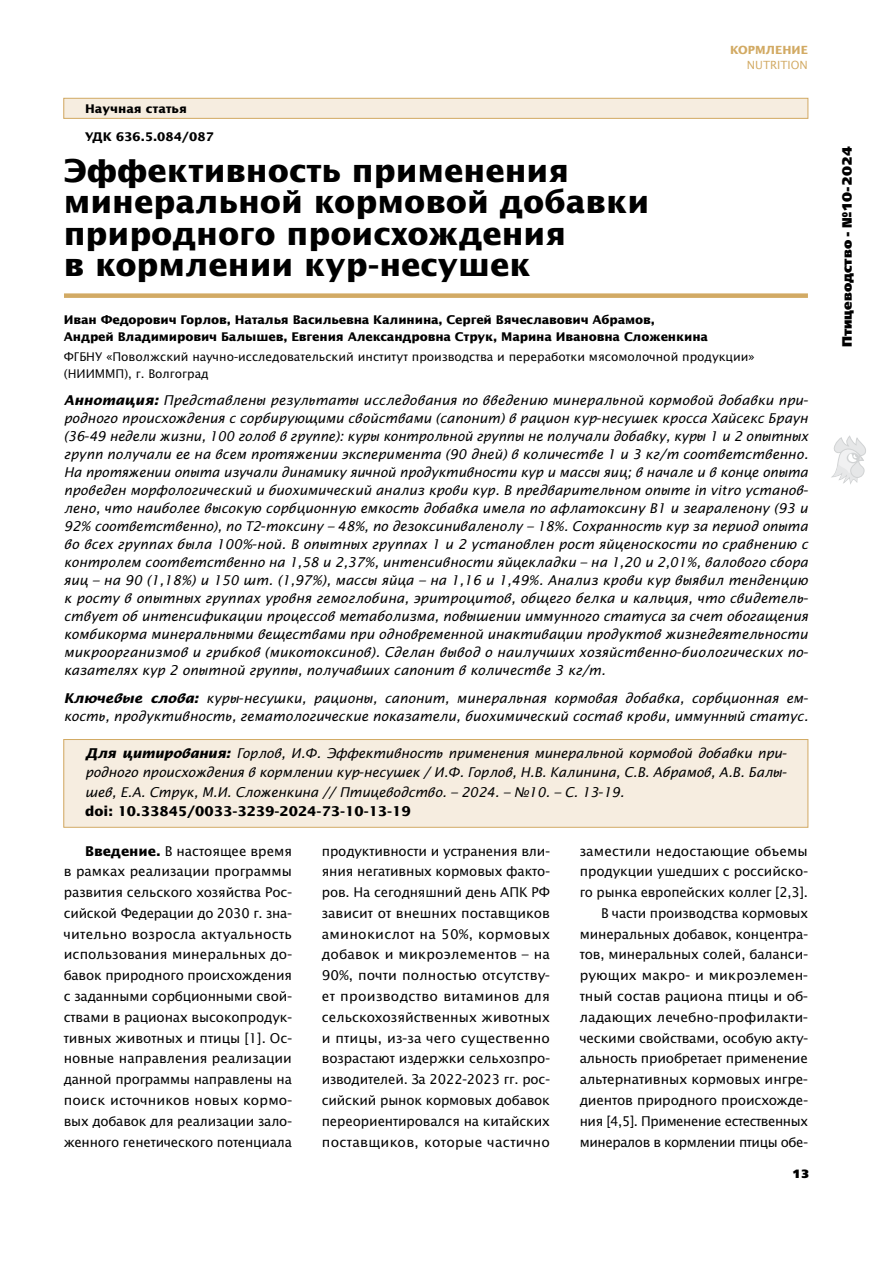
<style>
.page{position:relative;width:893px;height:1263px;background:#fff}
.page>*{position:absolute;margin:0;border:0;box-sizing:border-box;transform-origin:0 0}
.t1{font:700 31.5px/31.5px "Office Type Sans C";color:#000}
.t2{font:italic 13.5px/18px "Office Type Sans C";color:#000;text-align:justify}
.t3{font:13.5px/20.9px "Office Type Sans C";letter-spacing:-.01em;color:#000;text-align:justify}
.t4{font:700 13.5px "Office Type Sans C";color:#000}
.t5{font:13.5px "Free Set Extra Bold C";color:#000}
.t6{font:700 12px/16.5px "Office Type Sans C";letter-spacing:-.01em;color:#000}
.t7{font:12px/16.5px "Office Type Sans C";color:#000}
.t8{font:12px "Free Set Extra Bold C";color:#000}
.t9{font:700 11.25px "Office Type Sans C";color:#d2aa64}
.t10{font:11.25px "Office Type Sans C";color:#d2aa64}
.s1{font-weight:700}
</style>
<div class="page">
<svg style="left:831px;top:435px;width:35px;height:49px"></svg>
<div style="left:64px;top:98px;width:744px;height:20px;background:#f6ede0"></div>
<div style="left:63px;top:98px;width:745px;height:21px;border:1px solid #d2aa64"></div>
<div style="left:64px;top:293px;width:744px;height:5px;background:#d2aa64"></div>
<div style="left:64px;top:739px;width:744px;height:88px;background:#f6ede0"></div>
<div style="left:63px;top:739px;width:745px;height:89px;border:1px solid #d2aa64"></div>
<p class="t6" style="left:85px;top:101px;width:103px">Научная статья</p>
<p class="t6" style="left:85px;top:129px;width:130px">УДК 636.5.084/087</p>
<h1 class="t1" style="left:64px;top:157px;width:587px">Эффективность применения минеральной кормовой добавки природного происхождения<br>в кормлении кур-несушек</h1>
<p class="t9" style="left:730px;top:46px;width:79px">КОРМЛЕНИЕ</p>
<p class="t10" style="left:747px;top:61px;width:63px">NUTRITION</p>
<p class="t6" style="left:64px;top:312px;width:646px">Иван Федорович Горлов, Наталья Васильевна Калинина, Сергей Вячеславович Абрамов,<br>Андрей Владимирович Балышев, Евгения Александровна Струк, Марина Ивановна Сложенкина</p>
<p class="t7" style="left:64px;top:350px;width:693px">ФГБНУ «Поволжский научно-исследовательский институт производства и переработки мясомолочной продукции» (НИИММП), г. Волгоград</p>
<p class="t2" style="left:64px;top:392px;width:746px"><span class="s1">Аннотация:</span> Представлены результаты исследования по введению минеральной кормовой добавки при&shy;родного происхождения с сорбирующими свойствами (сапонит) в рацион кур-несушек кросса Хайсекс Браун (36-49 недели жизни, 100 голов в группе): куры контрольной группы не получали добавку, куры 1 и 2 опытных групп получали ее на всем протяжении эксперимента (90 дней) в количестве 1 и 3 кг/т соответственно.<br>На протяжении опыта изучали динамику яичной продуктивности кур и массы яиц; в начале и в конце опыта проведен морфологический и биохимический анализ крови кур. В предварительном опыте in vitro установ&shy;лено, что наиболее высокую сорбционную емкость добавка имела по афлатоксину В1 и зеараленону (93 и 92% соответственно), по Т2-токсину – 48%, по дезоксиниваленолу – 18%. Сохранность кур за период опыта во всех группах была 100%-ной. В опытных группах 1 и 2 установлен рост яйценоскости по сравнению с контролем соответственно на 1,58 и 2,37%, интенсивности яйцекладки – на 1,20 и 2,01%, валового сбора яиц – на 90 (1,18%) и 150 шт. (1,97%), массы яйца – на 1,16 и 1,49%. Анализ крови кур выявил тенденцию к росту в опытных группах уровня гемоглобина, эритроцитов, общего белка и кальция, что свидетель&shy;ствует об интенсификации процессов метаболизма, повышении иммунного статуса за счет обогащения комбикорма минеральными веществами при одновременной инактивации продуктов жизнедеятельности микроорганизмов и грибков (микотоксинов). Сделан вывод о наилучших хозяйственно-биологических по&shy;казателях кур 2 опытной группы, получавших сапонит в количестве 3 кг/т.</p>
<p class="t2" style="left:64px;top:690px;width:746px"><span class="s1">Ключевые слова:</span> куры-несушки, рационы, сапонит, минеральная кормовая добавка, сорбционная ем&shy;кость, продуктивность, гематологические показатели, биохимический состав крови, иммунный статус.</p>
<p class="t2" style="left:85px;top:745px;width:703px;line-height:19px"><span class="s1">Для цитирования:</span> Горлов, И.Ф. Эффективность применения минеральной кормовой добавки при&shy;родного происхождения в кормлении кур-несушек / И.Ф. Горлов, Н.В. Калинина, С.В. Абрамов, А.В. Балы&shy;шев, Е.А. Струк, М.И. Сложенкина // Птицеводство. – 2024. – №10. – С. 13-19.</p>
<p class="t4" style="left:85px;top:806px;width:327px">doi: 10.33845/0033-3239-2024-73-10-13-19</p>
<p class="t3" style="left:64px;top:841px;width:230px;text-indent:21px"><span class="s1">Введение.</span> В настоящее время в рамках реализации программы развития сельского хозяйства Рос&shy;сийской Федерации до 2030 г. зна&shy;чительно возросла актуальность использования минеральных до&shy;бавок природного происхождения с заданными сорбционными свой&shy;ствами в рационах высокопродук&shy;тивных животных и птицы [1]. Ос&shy;новные направления реализации данной программы направлены на поиск источников новых кормо&shy;вых добавок для реализации зало&shy;женного генетического потенциала</p>
<p class="t3" style="left:322px;top:841px;width:230px">продуктивности и устранения вли&shy;яния негативных кормовых факто&shy;ров. На сегодняшний день АПК РФ зависит от внешних поставщиков аминокислот на 50%, кормовых добавок и микроэлементов – на 90%, почти полностью отсутству&shy;ет производство витаминов для сельскохозяйственных животных и птицы, из-за чего существенно возрастают издержки сельхозпро&shy;изводителей. За 2022-2023 гг. рос&shy;сийский рынок кормовых добавок переориентировался на китайских поставщиков, которые частично</p>
<p class="t3" style="left:580px;top:841px;width:230px;text-align:right">заместили недостающие объемы продукции ушедших с российско&shy;го рынка европейских коллег [2,3].<br>В части производства кормовых минеральных добавок, концентра&shy;тов, минеральных солей, баланси&shy;рующих макро- и микроэлемен&shy;тный состав рациона птицы и об&shy;ладающих лечебно-профилакти&shy;ческими свойствами, особую акту&shy;альность приобретает применение альтернативных кормовых ингре&shy;диентов природного происхожде&shy;ния [4,5]. Применение естественных минералов в кормлении птицы обе-</p>
<p class="t8" style="left:792px;top:1169px;width:19px">13</p>
<p class="t5" style="left:842px;top:347px;width:202px;rotate:-90deg">Птицеводство - №10-2024</p>
</div>
